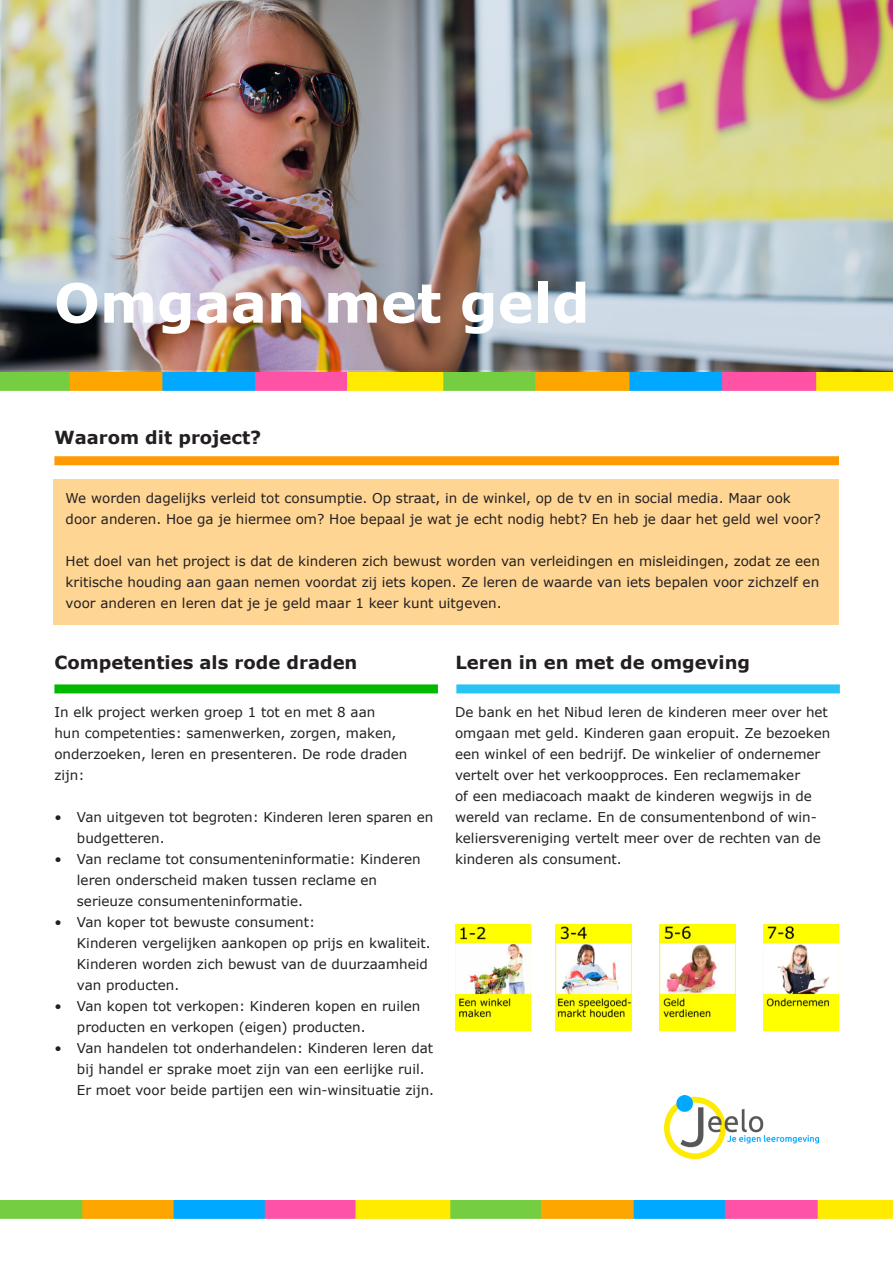
<style>
.page{position:relative;width:893px;height:1263px;background:#fff}
.page>*{position:absolute;margin:0;border:0;box-sizing:border-box;transform-origin:0 0}
.hoofdkop{font:700 54px "Verdana";color:#fff}
.t1{font:700 18px "Verdana";color:#231f20}
.t2{font:13.5px/21px "Verdana";color:#231f20}
</style>
<div class="page">
<img style="left:0;top:0;width:893px;height:370px">
<div style="left:54px;top:479px;width:785px;height:146px;background:#ffd594"></div>
<div style="left:54px;top:456px;width:785px;height:9px;background:#ff9a00"></div>
<div style="left:54px;top:684px;width:384px;height:9px;background:#00b800"></div>
<img style="left:665px;top:1096px;width:153px;height:63px">
<img style="left:455px;top:925px;width:76px;height:105px">
<img style="left:556px;top:925px;width:75px;height:105px">
<img style="left:659px;top:925px;width:76px;height:105px">
<img style="left:763px;top:925px;width:76px;height:105px">
<div style="left:456px;top:684px;width:384px;height:9px;background:#29c4f3"></div>
<img style="left:0;top:372px;width:893px;height:18px">
<img style="left:0;top:1200px;width:893px;height:18px">
<p class="hoofdkop" style="left:54px;top:265px;width:537px">Omgaan met geld</p>
<p class="t1" style="left:54px;top:424px;width:208px">Waarom dit project?</p>
<p class="t2" style="left:66px;top:487px;width:756px">We worden dagelijks verleid tot consumptie. Op straat, in de winkel, op de tv en in social media. Maar ook door anderen. Hoe ga je hiermee om? Hoe bepaal je wat je echt nodig hebt? En heb je daar het geld wel voor?</p>
<p class="t2" style="left:66px;top:550px;width:756px;text-align:justify">Het doel van het project is dat de kinderen zich bewust worden van verleidingen en misleidingen, zodat ze een kritische houding aan gaan nemen voordat zij iets kopen. Ze leren de waarde van iets bepalen voor zichzelf en voor anderen en leren dat je je geld maar 1 keer kunt uitgeven.</p>
<p class="t1" style="left:54px;top:649px;width:305px">Competenties als rode draden</p>
<p class="t1" style="left:455px;top:649px;width:296px">Leren in en met de omgeving</p>
<p class="t2" style="left:455px;top:702px;width:377px">De bank en het Nibud leren de kinderen meer over het omgaan met geld. Kinderen gaan eropuit. Ze bezoeken een winkel of een bedrijf. De winkelier of ondernemer vertelt over het verkoopproces. Een reclamemaker<br>of een mediacoach maakt de kinderen wegwijs in de wereld van reclame. En de consumentenbond of win&shy;keliersvereniging vertelt meer over de rechten van de kinderen als consument.</p>
<p class="t2" style="left:54px;top:702px;width:355px">In elk project werken groep 1 tot en met 8 aan<br>hun competenties: samenwerken, zorgen, maken, onderzoeken, leren en presenteren. De rode draden zijn:</p>
<p class="t2" style="left:77px;top:807px;width:358px;text-indent:-23px">• Van uitgeven tot begroten: Kinderen leren sparen en budgetteren.</p>
<p class="t2" style="left:77px;top:849px;width:345px;text-indent:-23px">• Van reclame tot consumenteninformatie: Kinderen leren onderscheid maken tussen reclame en serieuze consumenteninformatie.</p>
<p class="t2" style="left:77px;top:912px;width:355px;text-indent:-23px">• Van koper tot bewuste consument:<br>Kinderen vergelijken aankopen op prijs en kwaliteit.<br>Kinderen worden zich bewust van de duurzaamheid van producten.</p>
<p class="t2" style="left:77px;top:996px;width:345px;text-indent:-23px">• Van kopen tot verkopen: Kinderen kopen en ruilen producten en verkopen (eigen) producten.</p>
<p class="t2" style="left:77px;top:1038px;width:359px;text-indent:-23px">• Van handelen tot onderhandelen: Kinderen leren dat bij handel er sprake moet zijn van een eerlijke ruil.<br>Er moet voor beide partijen een win-winsituatie zijn.</p>
</div>
